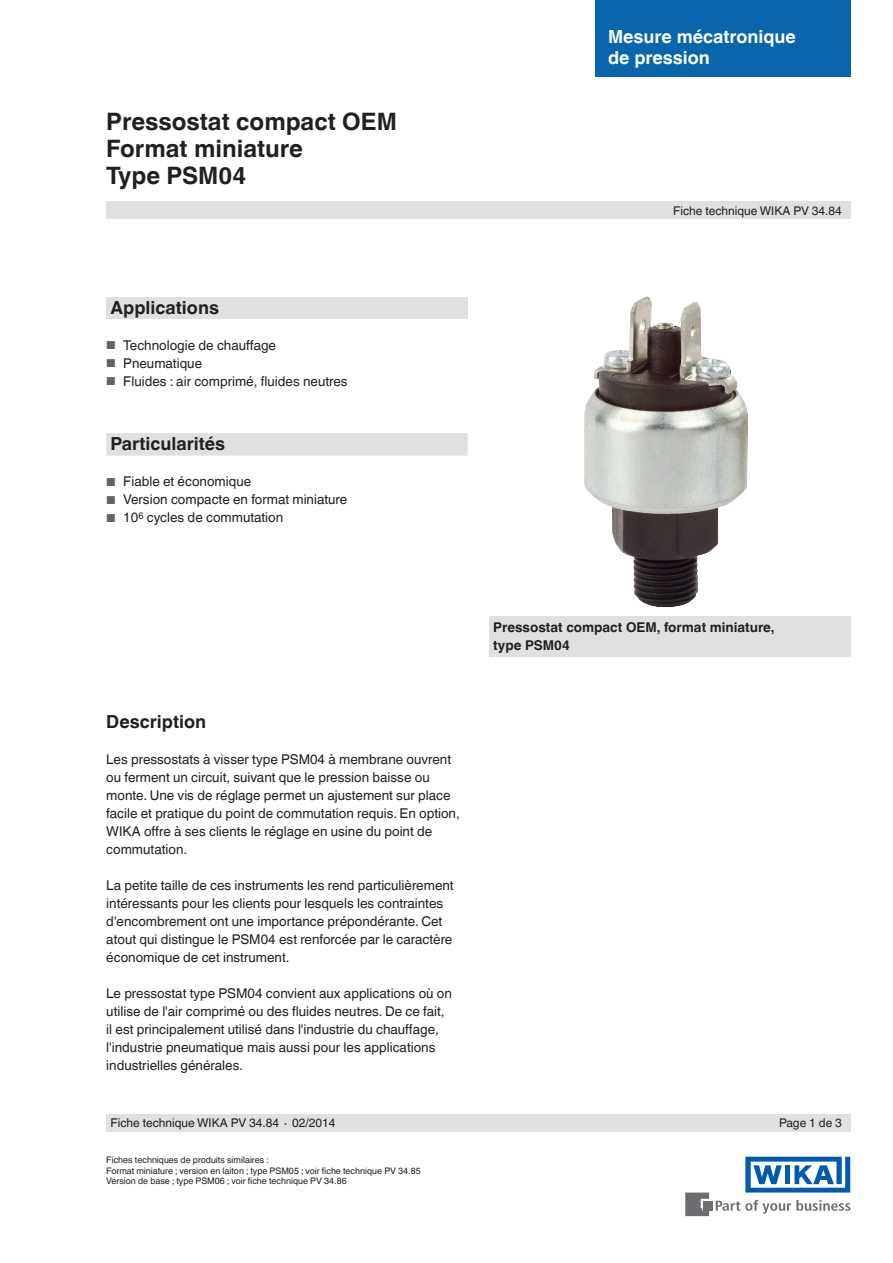
<style>
.page{position:relative;width:893px;height:1263px;background:#fff}
.page>*{position:absolute;margin:0;border:0;box-sizing:border-box;transform-origin:0 0}
.t1{font:700 24px/27px "Helvetica World";color:#231f20}
.t2{font:700 18px "Helvetica World";color:#231f20}
.t3{font:700 18px/21px "Helvetica World";color:#fff}
.t4{font:13.5px/18px "Helvetica World";color:#231f20}
.t5{font:700 13.5px/18px "Helvetica World";color:#231f20}
.t6{font:12px "Helvetica World";color:#231f20}
.t7{font:9px/10.5px "Helvetica World";color:#231f20}
.s1{font-size:11.55px;color:#5e6468}
</style>
<div class="page">
<div style="left:106px;top:298px;width:362px;height:21px;background:#dee1e0"></div>
<svg style="left:716px;top:1200px;width:134px;height:14px"></svg>
<div style="left:703px;top:1201px;width:9px;height:9px;background:#6c6d70"></div>
<svg style="left:685px;top:1192px;width:24px;height:24px"></svg>
<svg style="left:745px;top:1157px;width:105px;height:35px"></svg>
<div style="left:106px;top:202px;width:744px;height:17px;background:#dee1e0"></div>
<div style="left:106px;top:1114px;width:744px;height:17px;background:#dee1e0"></div>
<div style="left:106px;top:433px;width:362px;height:23px;background:#dee1e0"></div>
<div style="left:595px;top:0;width:255px;height:77px;background:#0966ad"></div>
<div style="left:489px;top:616px;width:361px;height:41px;background:#dee1e0"></div>
<img style="left:584px;top:297px;width:164px;height:310px">
<h1 class="t1" style="left:106px;top:108px;width:292px">Pressostat compact OEM<br>Format miniature<br>Type PSM04</h1>
<h2 class="t2" style="left:111px;top:297px;width:110px">Applications</h2>
<p class="t4" style="left:106px;top:336px;width:171px"><span class="s1">■</span> Technologie de chauffage</p>
<p class="t4" style="left:106px;top:354px;width:97px"><span class="s1">■</span> Pneumatique</p>
<p class="t4" style="left:106px;top:372px;width:243px"><span class="s1">■</span> Fluides : air comprimé, fluides neutres</p>
<h2 class="t2" style="left:111px;top:434px;width:116px">Particularités</h2>
<p class="t4" style="left:106px;top:473px;width:146px"><span class="s1">■</span> Fiable et économique</p>
<p class="t4" style="left:106px;top:491px;width:243px"><span class="s1">■</span> Version compacte en format miniature</p>
<p class="t4" style="left:106px;top:509px;width:178px"><span class="s1">■</span> 10<sup>6</sup> cycles de commutation</p>
<h2 class="t3" style="left:608px;top:26px;width:189px">Mesure mécatronique de pression</h2>
<p class="t6" style="left:673px;top:204px;width:170px">Fiche technique WIKA PV 34.84</p>
<h2 class="t2" style="left:106px;top:711px;width:101px">Description</h2>
<p class="t4" style="left:106px;top:750px;width:355px">Les pressostats à visser type PSM04 à membrane ouvrent ou ferment un circuit, suivant que le pression baisse ou monte. Une vis de réglage permet un ajustement sur place facile et pratique du point de commutation requis. En option, WIKA offre à ses clients le réglage en usine du point de commutation.</p>
<p class="t4" style="left:106px;top:876px;width:349px">La petite taille de ces instruments les rend particulièrement intéressants pour les clients pour lesquels les contraintes d'encombrement ont une importance prépondérante. Cet atout qui distingue le PSM04 est renforcée par le caractère économique de cet instrument.</p>
<p class="t4" style="left:106px;top:984px;width:347px">Le pressostat type PSM04 convient aux applications où on utilise de l'air comprimé ou des fluides neutres. De ce fait, il est principalement utilisé dans l'industrie du chauffage, l'industrie pneumatique mais aussi pour les applications industrielles générales.</p>
<p class="t5" style="left:493px;top:618px;width:283px">Pressostat compact OEM, format miniature, type PSM04</p>
<p class="t6" style="left:111px;top:1115px;width:226px">Fiche technique WIKA PV 34.84 ∙ 02/2014</p>
<p class="t6" style="left:779px;top:1115px;width:64px">Page 1 de 3</p>
<p class="t7" style="left:106px;top:1155px;width:316px">Fiches techniques de produits similaires :<br>Format miniature ; version en laiton ; type PSM05 ; voir fiche technique PV 34.85<br>Version de base ; type PSM06 ; voir fiche technique PV 34.86</p>
</div>
